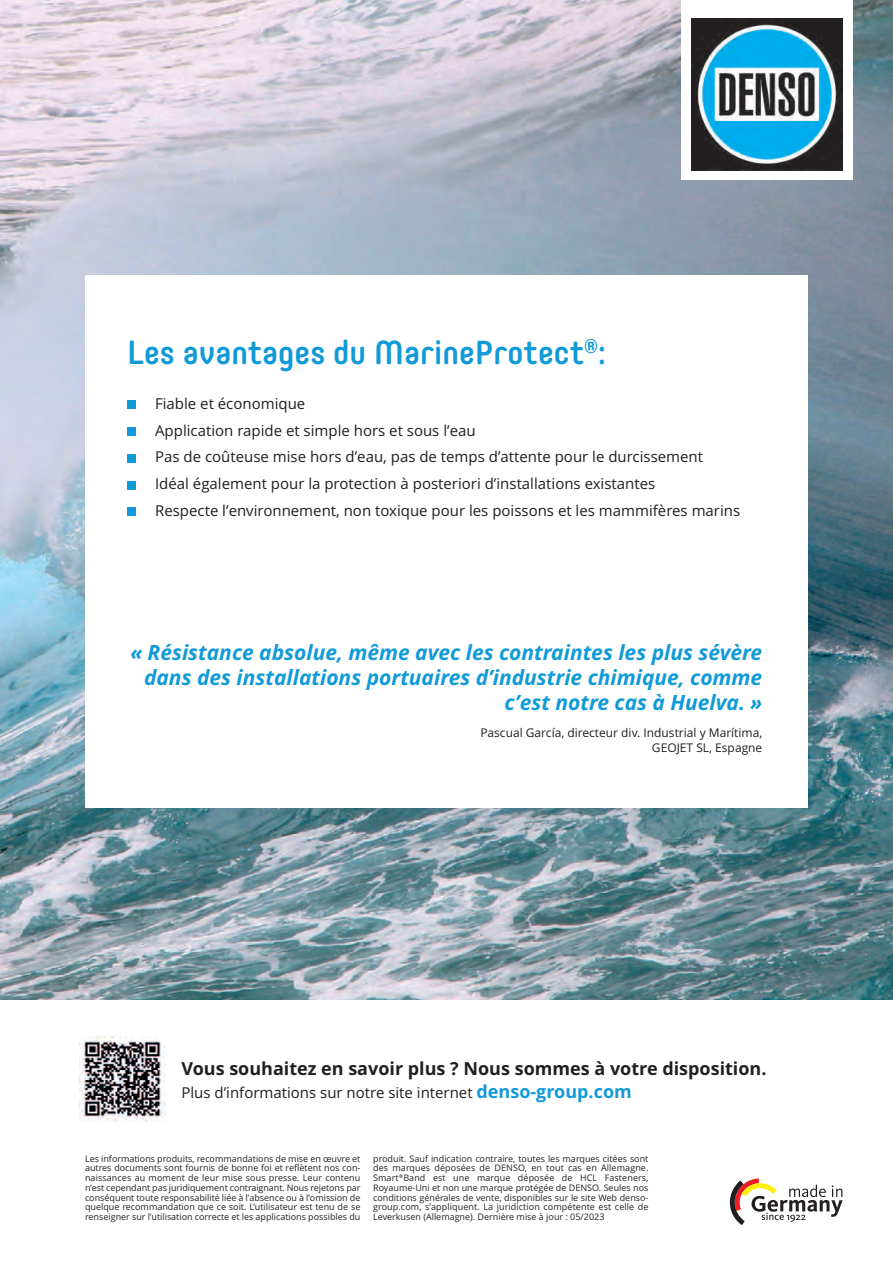
<style>
.page{position:relative;width:893px;height:1263px;background:#fff}
.page>*{position:absolute;margin:0;border:0;box-sizing:border-box;transform-origin:0 0}
.t1{font:500 33px "Core Mellow 55";color:#119ad8}
.t2{font:italic 700 21px/25.3px "Open Sans";color:#119ad8;text-align:right}
.t3{font:700 18px "Open Sans";color:#231f20}
.t4{font:15px "Open Sans";color:#231f20}
.t5{font:12px "Open Sans";color:#231f20}
.t6{font:9px/9.8px "Open Sans";color:#231f20;text-align:justify}
.s1{font-weight:700;font-size:18px;color:#119ad8}
</style>
<div class="page">
<img style="left:0;top:0;width:893px;height:999px">
<div style="left:681px;top:0;width:171px;height:180px;background:#fff"></div>
<img style="left:691px;top:19px;width:152px;height:151px">
<div style="left:85px;top:275px;width:723px;height:532px;background:#fff"></div>
<div style="left:128px;top:401px;width:8px;height:8px;background:#119ad8"></div>
<div style="left:128px;top:428px;width:8px;height:8px;background:#119ad8"></div>
<div style="left:128px;top:454px;width:8px;height:8px;background:#119ad8"></div>
<div style="left:128px;top:481px;width:8px;height:8px;background:#119ad8"></div>
<div style="left:128px;top:508px;width:8px;height:8px;background:#119ad8"></div>
<svg style="left:729px;top:1178px;width:114px;height:47px"></svg>
<img style="left:80px;top:1036px;width:85px;height:85px">
<p class="t1" style="left:128px;top:340px;width:480px">Les avantages du MarineProtect<sup>®</sup>:</p>
<p class="t4" style="left:155px;top:397px;width:152px">Fiable et économique</p>
<p class="t4" style="left:155px;top:424px;width:322px">Application rapide et simple hors et sous l’eau</p>
<p class="t4" style="left:155px;top:451px;width:549px">Pas de coûteuse mise hors d’eau, pas de temps d’attente pour le durcissement</p>
<p class="t4" style="left:155px;top:478px;width:502px">Idéal également pour la protection à posteriori d’installations existantes</p>
<p class="t4" style="left:155px;top:504px;width:587px">Respecte l’environnement, non toxique pour les poissons et les mammifères marins</p>
<p class="t2" style="left:130px;top:640px;width:633px">« Résistance absolue, même avec les contraintes les plus sévère dans des installations portuaires d’industrie chimique, comme c’est notre cas à Huelva. »</p>
<p class="t5" style="left:480px;top:728px;width:283px">Pascual García, directeur div. Industrial y Marítima,</p>
<p class="t5" style="left:652px;top:743px;width:112px">GEOJET SL, Espagne</p>
<p class="t3" style="left:181px;top:1061px;width:587px">Vous souhaitez en savoir plus ? Nous sommes à votre disposition.</p>
<p class="t4" style="left:181px;top:1086px;width:452px">Plus d’informations sur notre site internet <span class="s1">denso-group.com</span></p>
<p class="t6" style="left:85px;top:1154px;width:277px">Les informations produits, recommandations de mise en œuvre et autres documents sont fournis de bonne foi et reflètent nos con&shy;naissances au moment de leur mise sous presse. Leur contenu n’est cependant pas juridiquement contraignant. Nous rejetons par conséquent toute responsabilité liée à l’absence ou à l’omission de quelque recommandation que ce soit. L’utilisateur est tenu de se renseigner sur l’utilisation correcte et les applications possibles du</p>
<p class="t6" style="left:373px;top:1154px;width:277px">produit. Sauf indication contraire, toutes les marques citées sont des marques déposées de DENSO, en tout cas en Allemagne.<br>Smart<sup>®</sup>Band est une marque déposée de HCL Fasteners, Royaume-Uni et non une marque protégée de DENSO. Seules nos conditions générales de vente, disponibles sur le site Web denso&shy;group.com, s’appliquent. La juridiction compétente est celle de Leverkusen (Allemagne). Dernière mise à jour : 05/2023</p>
</div>
